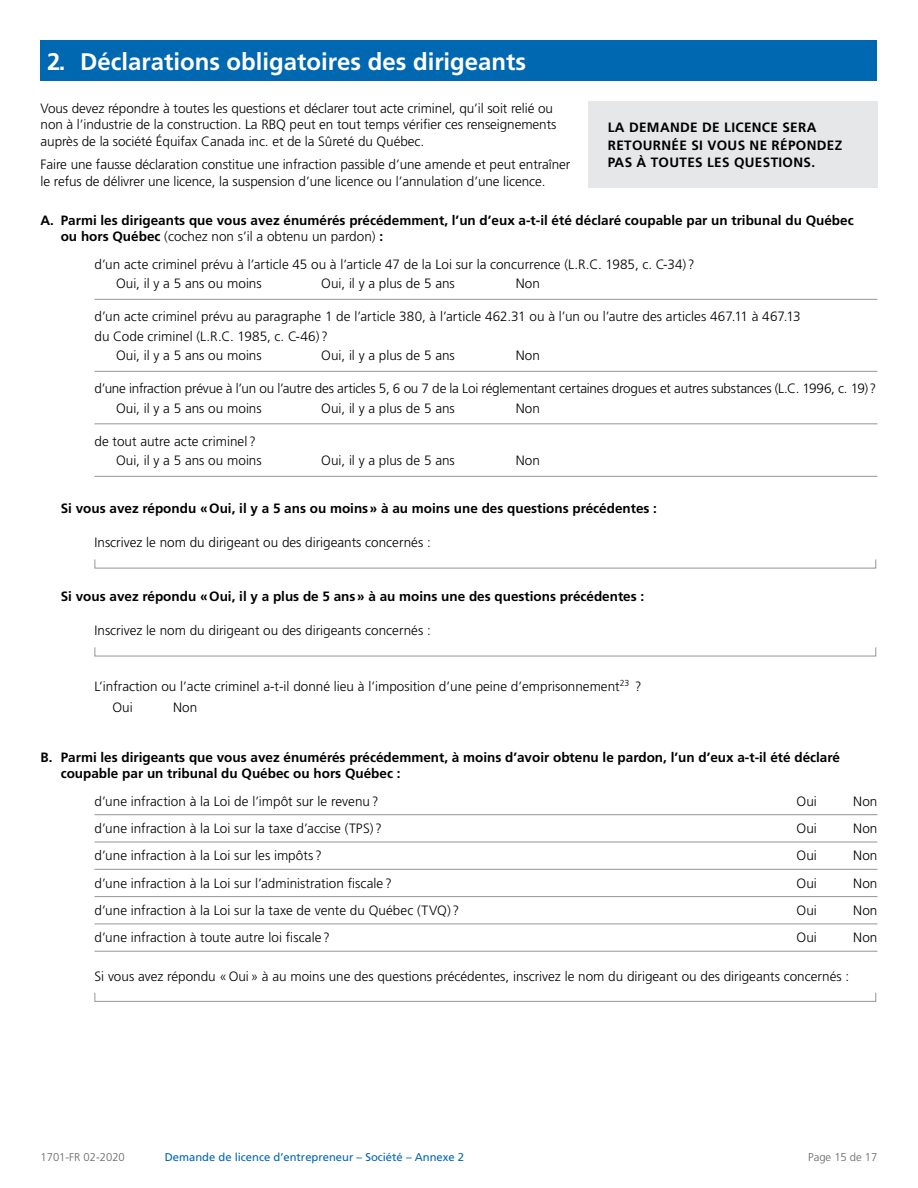
<style>
.page{position:relative;width:918px;height:1188px;background:#fff}
.page>*{position:absolute;margin:0;border:0;box-sizing:border-box;transform-origin:0 0}
.t1{font:700 24px "Frutiger LT Std";color:#fff}
.t2{font:300 13.5px/16.5px "Frutiger LT Std";color:#000}
.t3{font:700 13.5px/16.5px "Frutiger LT Std";color:#000}
.t4{font:300 13.5px/19.5px "Frutiger LT Std";letter-spacing:-.02em;color:#000}
.t5{font:700 13.5px/17.9px "Frutiger LT Std";letter-spacing:.025em;color:#000}
.t6{font:11.25px "Frutiger LT Std";color:#0067b1}
.t7{font:300 11.25px "Frutiger LT Std";color:#636466}
.s1{font-weight:300}
</style>
<div class="page">
<div style="left:40px;top:40px;width:838px;height:41px;background:#0067b1"></div>
<div style="left:588px;top:101px;width:290px;height:87px;background:#e6e7e8"></div>
<hr style="left:94px;top:299px;width:784px;height:1px;background:#939598">
<hr style="left:94px;top:371px;width:784px;height:1px;background:#939598">
<hr style="left:94px;top:423px;width:784px;height:1px;background:#939598">
<hr style="left:94px;top:476px;width:784px;height:1px;background:#939598">
<hr style="left:94px;top:814px;width:784px;height:1px;background:#939598">
<hr style="left:94px;top:842px;width:784px;height:1px;background:#939598">
<hr style="left:94px;top:869px;width:784px;height:1px;background:#939598">
<hr style="left:94px;top:896px;width:784px;height:1px;background:#939598">
<hr style="left:94px;top:924px;width:784px;height:1px;background:#939598">
<hr style="left:94px;top:951px;width:784px;height:1px;background:#939598">
<div style="left:94px;top:647px;width:782px;height:9px;border:1px solid #939598"></div>
<div style="left:94px;top:992px;width:782px;height:10px;border:1px solid #939598"></div>
<h1 class="t1" style="left:47px;top:47px;width:480px">2. Déclarations obligatoires des dirigeants</h1>
<p class="t2" style="left:41px;top:100px;width:517px">Vous devez répondre à toutes les questions et déclarer tout acte criminel, qu’il soit relié ou non à l’industrie de la construction. La RBQ peut en tout temps vérifier ces renseignements auprès de la société Équifax Canada inc. et de la Sûreté du Québec.</p>
<p class="t2" style="left:41px;top:156px;width:531px">Faire une fausse déclaration constitue une infraction passible d’une amende et peut entraîner le refus de délivrer une licence, la suspension d’une licence ou l’annulation d’une licence.</p>
<p class="t5" style="left:608px;top:118px;width:236px">LA DEMANDE DE LICENCE SERA<br>RETOURNÉE SI VOUS NE RÉPONDEZ<br>PAS À TOUTES LES QUESTIONS.</p>
<p class="t3" style="left:61px;top:212px;width:794px;text-indent:-20px">A. Parmi les dirigeants que vous avez énumérés précédemment, l’un d’eux a-t-il été déclaré coupable par un tribunal du Québec ou hors Québec <span class="s1">(cochez non s’il a obtenu un pardon)</span> :</p>
<p class="t2" style="left:116px;top:254px;width:580px;line-height:19.5px;text-indent:-22px">d’un acte criminel prévu à l’article 45 ou à l’article 47 de la Loi sur la concurrence (L.R.C. 1985, c. C-34) ?<br>Oui, il y a 5 ans ou moins</p>
<p class="t2" style="left:321px;top:275px;width:135px">Oui, il y a plus de 5 ans</p>
<p class="t2" style="left:516px;top:275px;width:26px">Non</p>
<p class="t2" style="left:94px;top:308px;width:708px">d’un acte criminel prévu au paragraphe 1 de l’article 380, à l’article 462.31 ou à l’un ou l’autre des articles 467.11 à 467.13</p>
<p class="t2" style="left:94px;top:328px;width:235px">du Code criminel (L.R.C. 1985, c. C-46) ?</p>
<p class="t2" style="left:116px;top:347px;width:147px">Oui, il y a 5 ans ou moins</p>
<p class="t2" style="left:321px;top:347px;width:135px">Oui, il y a plus de 5 ans</p>
<p class="t2" style="left:516px;top:347px;width:26px">Non</p>
<p class="t4" style="left:116px;top:379px;width:762px;text-indent:-22px">d’une infraction prévue à l’un ou l’autre des articles 5, 6 ou 7 de la Loi réglementant certaines drogues et autres substances (L.C. 1996, c. 19)?<br>Oui, il y a 5 ans ou moins</p>
<p class="t2" style="left:321px;top:400px;width:135px">Oui, il y a plus de 5 ans</p>
<p class="t2" style="left:516px;top:400px;width:26px">Non</p>
<p class="t2" style="left:116px;top:431px;width:147px;line-height:19.5px;text-indent:-22px">de tout autre acte criminel ?<br>Oui, il y a 5 ans ou moins</p>
<p class="t2" style="left:321px;top:452px;width:135px">Oui, il y a plus de 5 ans</p>
<p class="t2" style="left:516px;top:452px;width:26px">Non</p>
<p class="t3" style="left:61px;top:500px;width:598px">Si vous avez répondu «Oui, il y a 5 ans ou moins» à au moins une des questions précédentes :</p>
<p class="t2" style="left:94px;top:535px;width:338px">Inscrivez le nom du dirigeant ou des dirigeants concernés :</p>
<p class="t3" style="left:61px;top:588px;width:585px">Si vous avez répondu «Oui, il y a plus de 5 ans» à au moins une des questions précédentes :</p>
<p class="t2" style="left:94px;top:623px;width:338px">Inscrivez le nom du dirigeant ou des dirigeants concernés :</p>
<p class="t2" style="left:113px;top:676px;width:531px;line-height:21px;text-indent:-18px">L’infraction ou l’acte criminel a-t-il donné lieu à l’imposition d’une peine d’emprisonnement<sup>23</sup> ?<br>Oui</p>
<p class="t2" style="left:173px;top:699px;width:26px">Non</p>
<p class="t3" style="left:61px;top:749px;width:781px;text-indent:-20px">B. Parmi les dirigeants que vous avez énumérés précédemment, à moins d’avoir obtenu le pardon, l’un d’eux a-t-il été déclaré coupable par un tribunal du Québec ou hors Québec :</p>
<p class="t2" style="left:94px;top:793px;width:285px">d’une infraction à la Loi de l’impôt sur le revenu?</p>
<p class="t2" style="left:796px;top:793px;width:22px">Oui</p>
<p class="t2" style="left:853px;top:793px;width:26px">Non</p>
<p class="t2" style="left:94px;top:820px;width:289px">d’une infraction à la Loi sur la taxe d’accise (TPS)?</p>
<p class="t2" style="left:796px;top:820px;width:22px">Oui</p>
<p class="t2" style="left:853px;top:820px;width:26px">Non</p>
<p class="t2" style="left:94px;top:848px;width:229px">d’une infraction à la Loi sur les impôts?</p>
<p class="t2" style="left:796px;top:848px;width:22px">Oui</p>
<p class="t2" style="left:853px;top:848px;width:26px">Non</p>
<p class="t2" style="left:94px;top:875px;width:299px">d’une infraction à la Loi sur l’administration fiscale?</p>
<p class="t2" style="left:796px;top:875px;width:22px">Oui</p>
<p class="t2" style="left:853px;top:875px;width:26px">Non</p>
<p class="t2" style="left:94px;top:902px;width:366px">d’une infraction à la Loi sur la taxe de vente du Québec (TVQ) ?</p>
<p class="t2" style="left:796px;top:902px;width:22px">Oui</p>
<p class="t2" style="left:853px;top:902px;width:26px">Non</p>
<p class="t2" style="left:94px;top:929px;width:237px">d’une infraction à toute autre loi fiscale?</p>
<p class="t2" style="left:796px;top:929px;width:22px">Oui</p>
<p class="t2" style="left:853px;top:929px;width:26px">Non</p>
<p class="t2" style="left:94px;top:968px;width:756px">Si vous avez répondu «Oui» à au moins une des questions précédentes, inscrivez le nom du dirigeant ou des dirigeants concernés :</p>
<p class="t7" style="left:40px;top:1151px;width:86px">1701-FR 02-2020</p>
<p class="t6" style="left:165px;top:1151px;width:301px">Demande de licence d’entrepreneur – Société – Annexe 2</p>
<p class="t7" style="left:808px;top:1151px;width:71px">Page 15 de 17</p>
</div>
